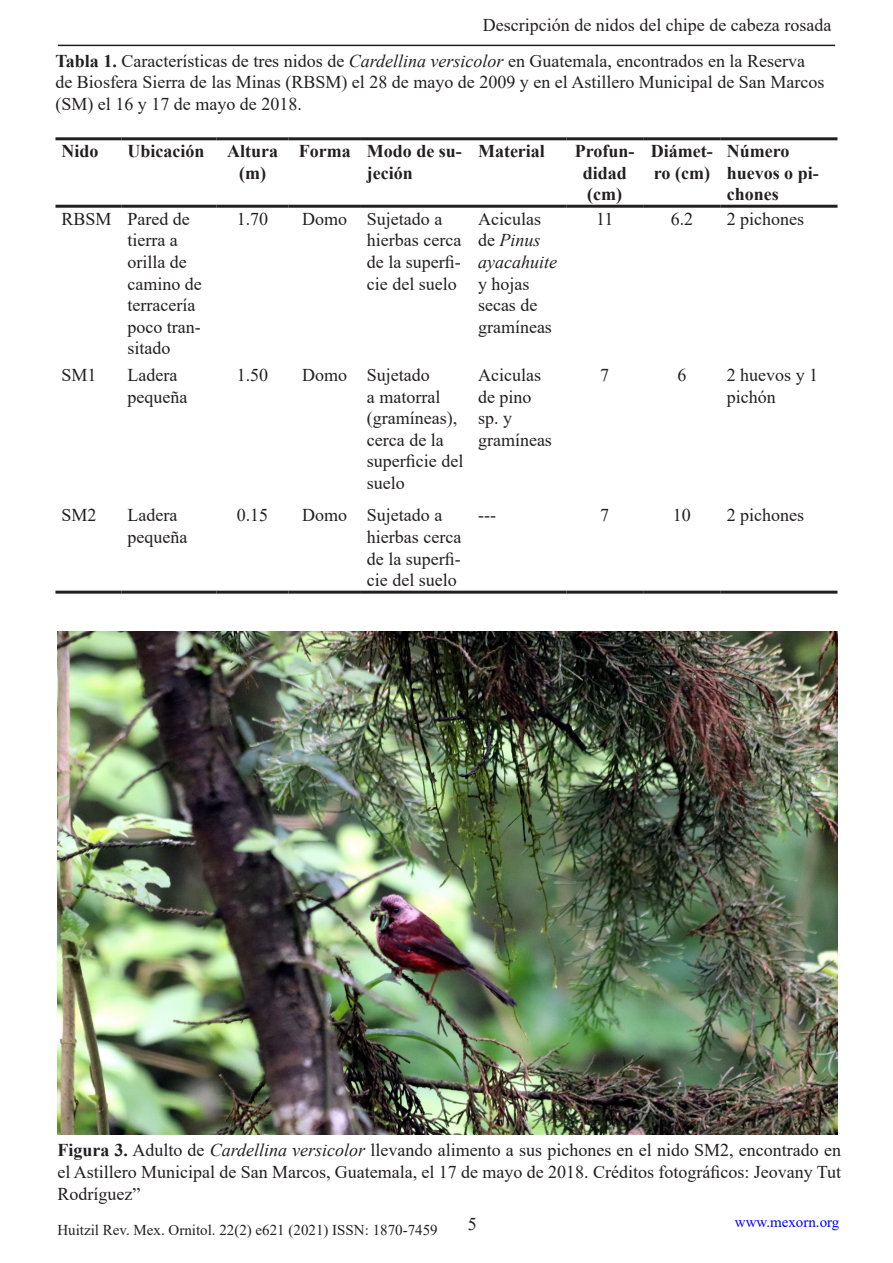
<style>
.page{position:relative;width:893px;height:1263px;background:#fff}
.page>*{position:absolute;margin:0;border:0;box-sizing:border-box;transform-origin:0 0}
.t1{font:18px/21.6px "Times New Roman";color:#231f20}
.t2{font:700 18px/21.6px "Times New Roman";color:#231f20}
.t3{font:15px "Times New Roman";color:#231f20}
.t4{font:15px "Times New Roman";color:#00f}
.s1{font-weight:700}
.s2{font-style:italic}
</style>
<div class="page">
<hr style="left:58px;top:45px;width:777px;height:1px;background:#231f20">
<hr style="left:55px;top:137px;width:66px;height:3px;background:#231f20">
<hr style="left:121px;top:137px;width:95px;height:3px;background:#231f20">
<hr style="left:216px;top:137px;width:73px;height:3px;background:#231f20">
<hr style="left:289px;top:137px;width:72px;height:3px;background:#231f20">
<hr style="left:361px;top:137px;width:111px;height:3px;background:#231f20">
<hr style="left:472px;top:137px;width:94px;height:3px;background:#231f20">
<hr style="left:566px;top:137px;width:77px;height:3px;background:#231f20">
<hr style="left:643px;top:137px;width:78px;height:3px;background:#231f20">
<hr style="left:721px;top:137px;width:116px;height:3px;background:#231f20">
<hr style="left:55px;top:205px;width:66px;height:3px;background:#231f20">
<hr style="left:121px;top:205px;width:95px;height:3px;background:#231f20">
<hr style="left:216px;top:205px;width:73px;height:3px;background:#231f20">
<hr style="left:289px;top:205px;width:72px;height:3px;background:#231f20">
<hr style="left:361px;top:205px;width:111px;height:3px;background:#231f20">
<hr style="left:472px;top:205px;width:94px;height:3px;background:#231f20">
<hr style="left:566px;top:205px;width:77px;height:3px;background:#231f20">
<hr style="left:643px;top:205px;width:78px;height:3px;background:#231f20">
<hr style="left:721px;top:205px;width:116px;height:3px;background:#231f20">
<hr style="left:55px;top:591px;width:66px;height:3px;background:#231f20">
<hr style="left:121px;top:591px;width:95px;height:3px;background:#231f20">
<hr style="left:216px;top:591px;width:73px;height:3px;background:#231f20">
<hr style="left:289px;top:591px;width:72px;height:3px;background:#231f20">
<hr style="left:361px;top:591px;width:111px;height:3px;background:#231f20">
<hr style="left:472px;top:591px;width:94px;height:3px;background:#231f20">
<hr style="left:566px;top:591px;width:77px;height:3px;background:#231f20">
<hr style="left:643px;top:591px;width:78px;height:3px;background:#231f20">
<hr style="left:721px;top:591px;width:116px;height:3px;background:#231f20">
<img style="left:57px;top:631px;width:780px;height:504px">
<p class="t1" style="left:483px;top:13px;width:350px">Descripción de nidos del chipe de cabeza rosada</p>
<p class="t1" style="left:55px;top:49px;width:770px"><span class="s1">Tabla 1.</span> Características de tres nidos de <span class="s2">Cardellina versicolor</span> en Guatemala, encontrados en la Reserva de Biosfera Sierra de las Minas (RBSM) el 28 de mayo de 2009 y en el Astillero Municipal de San Marcos (SM) el 16 y 17 de mayo de 2018.</p>
<p class="t2" style="left:61px;top:140px;width:39px">Nido</p>
<p class="t2" style="left:127px;top:140px;width:79px">Ubicación</p>
<p class="t2" style="left:227px;top:140px;width:52px;text-align:center">Altura (m)</p>
<p class="t2" style="left:299px;top:140px;width:53px">Forma</p>
<p class="t2" style="left:367px;top:140px;width:97px">Modo de su&shy;jeción</p>
<p class="t2" style="left:478px;top:140px;width:68px">Material</p>
<p class="t2" style="left:575px;top:140px;width:61px;text-align:center">Profun&shy;didad (cm)</p>
<p class="t2" style="left:651px;top:140px;width:63px">Diámet&shy;ro (cm)</p>
<p class="t2" style="left:727px;top:140px;width:94px">Número huevos o pi&shy;chones</p>
<p class="t1" style="left:61px;top:207px;width:52px">RBSM</p>
<p class="t1" style="left:127px;top:207px;width:76px">Pared de tierra a orilla de camino de terracería poco tran&shy;sitado</p>
<p class="t1" style="left:237px;top:207px;width:33px">1.70</p>
<p class="t1" style="left:302px;top:207px;width:46px">Domo</p>
<p class="t1" style="left:367px;top:207px;width:96px">Sujetado a hierbas cerca de la superfi&shy;cie del suelo</p>
<p class="t1" style="left:478px;top:207px;width:80px">Aciculas de <span class="s2">Pinus ayacahuite </span>y hojas secas de gramíneas</p>
<p class="t1" style="left:596px;top:207px;width:19px">11</p>
<p class="t1" style="left:671px;top:207px;width:24px">6.2</p>
<p class="t1" style="left:727px;top:207px;width:79px">2 pichones</p>
<p class="t1" style="left:61px;top:364px;width:37px">SM1</p>
<p class="t1" style="left:127px;top:364px;width:61px">Ladera pequeña</p>
<p class="t1" style="left:237px;top:364px;width:33px">1.50</p>
<p class="t1" style="left:302px;top:364px;width:46px">Domo</p>
<p class="t1" style="left:367px;top:364px;width:98px">Sujetado<br>a matorral (gramíneas), cerca de la superficie del suelo</p>
<p class="t1" style="left:478px;top:364px;width:75px">Aciculas de pino sp. y gramíneas</p>
<p class="t1" style="left:600px;top:364px;width:10px">7</p>
<p class="t1" style="left:677px;top:364px;width:10px">6</p>
<p class="t1" style="left:727px;top:364px;width:93px">2 huevos y 1 pichón</p>
<p class="t1" style="left:61px;top:504px;width:37px">SM2</p>
<p class="t1" style="left:127px;top:504px;width:61px">Ladera pequeña</p>
<p class="t1" style="left:237px;top:504px;width:33px">0.15</p>
<p class="t1" style="left:302px;top:504px;width:46px">Domo</p>
<p class="t1" style="left:367px;top:504px;width:96px">Sujetado a hierbas cerca de la superfi&shy;cie del suelo</p>
<p class="t1" style="left:478px;top:504px;width:19px">---</p>
<p class="t1" style="left:600px;top:504px;width:10px">7</p>
<p class="t1" style="left:673px;top:504px;width:19px">10</p>
<p class="t1" style="left:727px;top:504px;width:79px">2 pichones</p>
<p class="t1" style="left:57px;top:1139px;width:785px;text-align:justify"><span class="s1">Figura 3.</span> Adulto de <span class="s2">Cardellina versicolor</span> llevando alimento a sus pichones en el nido SM2, encontrado en el Astillero Municipal de San Marcos, Guatemala, el 17 de mayo de 2018. Créditos fotográficos: Jeovany Tut Rodríguez”</p>
<p class="t3" style="left:57px;top:1219px;width:382px">Huitzil Rev. Mex. Ornitol. 22(2) e621 (2021) ISSN: 1870-7459</p>
<p class="t1" style="left:468px;top:1213px;width:10px">5</p>
<p class="t4" style="left:735px;top:1211px;width:106px">www.mexorn.org</p>
</div>
